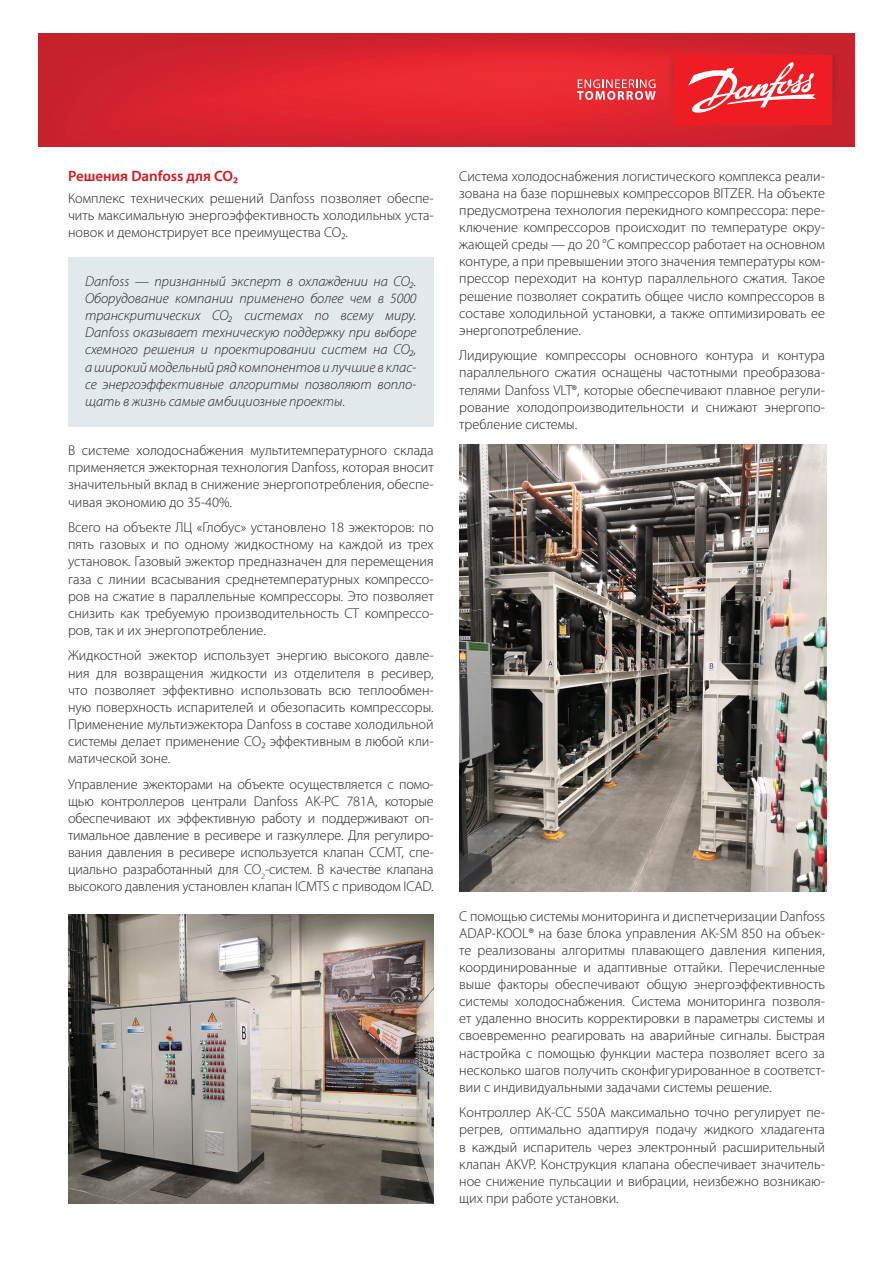
<style>
.page{position:relative;width:893px;height:1263px;background:#fff}
.page>*{position:absolute;margin:0;border:0;box-sizing:border-box;transform-origin:0 0}
.t1{font:600 15px "Myriad Pro";color:#d7171f}
.t2{font:300 14.25px/17.1px "Myriad Pro";color:#231f20;text-align:justify}
.t3{font:italic 300 14.25px/17.1px "Myriad Pro";color:#231f20;text-align:justify}
</style>
<div class="page">
<img style="left:38px;top:34px;width:817px;height:113px">
<div style="left:674px;top:55px;width:158px;height:70px;background:#ee1d23"></div>
<svg style="left:688px;top:62px;width:128px;height:51px"></svg>
<svg style="left:577px;top:78px;width:79px;height:22px;background:#f06e73"></svg>
<div style="left:68px;top:257px;width:366px;height:170px;background:#e2e9ed"></div>
<img style="left:459px;top:445px;width:368px;height:447px">
<img style="left:68px;top:914px;width:366px;height:289px">
<p class="t1" style="left:68px;top:168px;width:172px">Решения Danfoss для СО₂</p>
<p class="t2" style="left:68px;top:190px;width:367px">Комплекс технических решений Danfoss позволяет обеспе&shy;чить максимальную энергоэффективность холодильных уста&shy;новок и демонстрирует все преимущества СО₂.</p>
<p class="t3" style="left:85px;top:273px;width:333px">Danfoss — признанный эксперт в охлаждении на CO₂.<br>Оборудование компании применено более чем в 5000 транскритических CO₂ системах по всему миру.<br>Danfoss оказывает техническую поддержку при выборе схемного решения и проектировании систем на СО₂, а широкий модельный ряд компонентов и лучшие в клас&shy;се энергоэффективные алгоритмы позволяют вопло&shy;щать в жизнь самые амбициозные проекты.</p>
<p class="t2" style="left:68px;top:442px;width:367px">В системе холодоснабжения мультитемпературного склада применяется эжекторная технология Danfoss, которая вносит значительный вклад в снижение энергопотребления, обеспе&shy;чивая экономию до 35-40%.</p>
<p class="t2" style="left:68px;top:519px;width:367px">Всего на объекте ЛЦ «Глобус» установлено 18 эжекторов: по пять газовых и по одному жидкостному на каждой из трех установок. Газовый эжектор предназначен для перемещения газа с линии всасывания среднетемпературных компрессо&shy;ров на сжатие в параллельные компрессоры. Это позволяет снизить как требуемую производительность CТ компрессо&shy;ров, так и их энергопотребление.</p>
<p class="t2" style="left:68px;top:647px;width:367px">Жидкостной эжектор использует энергию высокого давле&shy;ния для возвращения жидкости из отделителя в ресивер, что позволяет эффективно использовать всю теплообмен&shy;ную поверхность испарителей и обезопасить компрессоры.<br>Применение мультиэжектора Danfoss в составе холодильной системы делает применение СО₂ эффективным в любой кли&shy;матической зоне.</p>
<p class="t2" style="left:68px;top:775px;width:367px">Управление эжекторами на объекте осуществляется с помо&shy;щью контроллеров централи Danfoss AK-PC 781А, которые обеспечивают их эффективную работу и поддерживают оп&shy;тимальное давление в ресивере и газкуллере. Для регулиро&shy;вания давления в ресивере используется клапан ССМТ, спе&shy;циально разработанный для СО<sub>2</sub>-систем. В качестве клапана высокого давления установлен клапан ICMTS с приводом ICAD.</p>
<p class="t2" style="left:459px;top:168px;width:367px">Cистема холодоснабжения логистического комплекса реали&shy;зована на базе поршневых компрессоров BITZER. На объекте предусмотрена технология перекидного компрессора: пере&shy;ключение компрессоров происходит по температуре окру&shy;жающей среды — до 20 °C компрессор работает на основном контуре, а при превышении этого значения температуры ком&shy;прессор переходит на контур параллельного сжатия. Такое решение позволяет сократить общее число компрессоров в составе холодильной установки, а также оптимизировать ее энергопотребление.</p>
<p class="t2" style="left:459px;top:347px;width:367px">Лидирующие компрессоры основного контура и контура параллельного сжатия оснащены частотными преобразова&shy;телями Danfoss VLT®, которые обеспечивают плавное регули&shy;рование холодопроизводительности и снижают энергопо&shy;требление системы.</p>
<p class="t2" style="left:459px;top:908px;width:367px">С помощью системы мониторинга и диспетчеризации Danfoss ADAP-KOOL® на базе блока управления AK-SM 850 на объек&shy;те реализованы алгоритмы плавающего давления кипения, координированные и адаптивные оттайки. Перечисленные выше факторы обеспечивают общую энергоэффективность системы холодоснабжения. Система мониторинга позволя&shy;ет удаленно вносить корректировки в параметры системы и своевременно реагировать на аварийные сигналы. Быстрая настройка с помощью функции мастера позволяет всего за несколько шагов получить сконфигурированное в соответст&shy;вии с индивидуальными задачами системы решение.</p>
<p class="t2" style="left:459px;top:1104px;width:367px">Контроллер AK-CC 550A максимально точно регулирует пе&shy;регрев, оптимально адаптируя подачу жидкого хладагента в каждый испаритель через электронный расширительный клапан AKVP. Конструкция клапана обеспечивает значитель&shy;ное снижение пульсации и вибрации, неизбежно возникаю&shy;щих при работе установки.</p>
</div>
